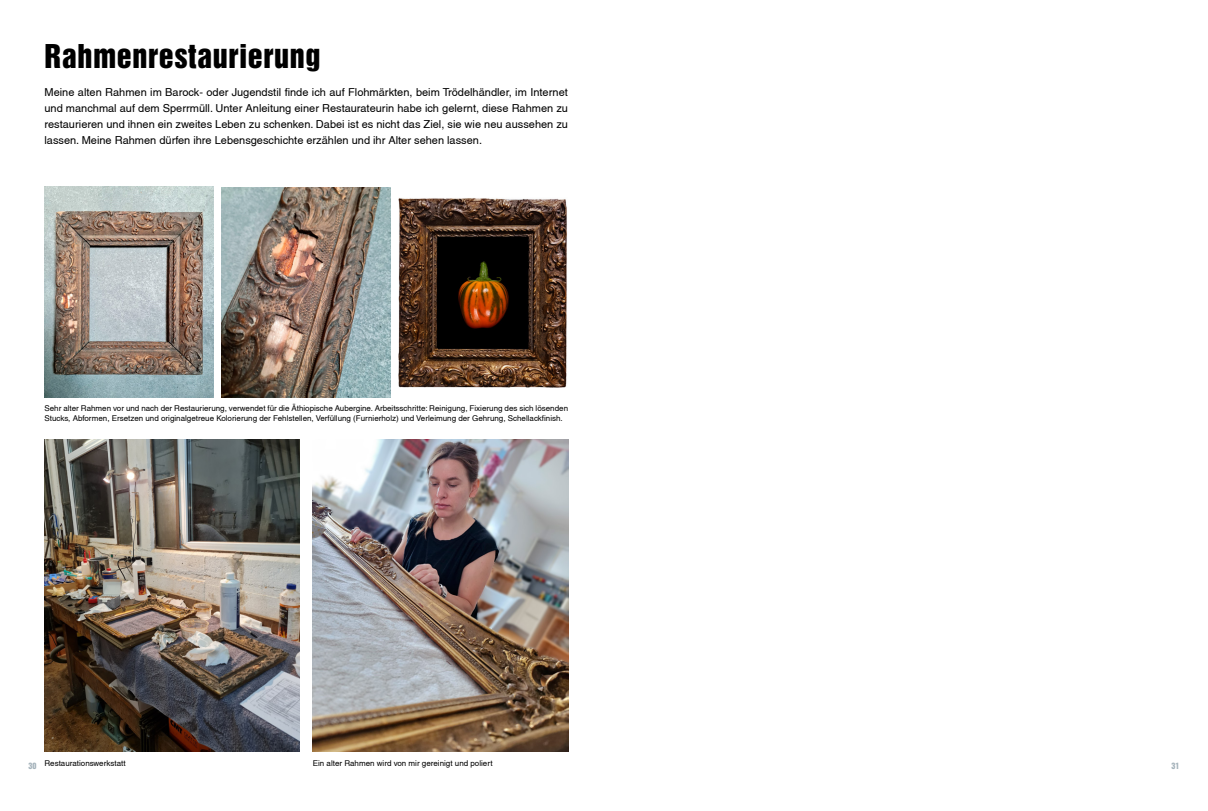
<style>
.page{position:relative;width:1208px;height:811px;background:#fff}
.page>*{position:absolute;margin:0;border:0;box-sizing:border-box;transform-origin:0 0}
.t1{font:30px "Helvetica Inserat";letter-spacing:.02em;color:#000}
.t2{font:11px/16px "Helvetica";color:#000;text-align:justify}
.t3{font:8px/10px "Helvetica";color:#000}
.t4{font:8px "Helvetica Inserat";color:#a5b3bb}
</style>
<div class="page">
<img style="left:45px;top:187px;width:169px;height:211px">
<img style="left:222px;top:187px;width:169px;height:211px">
<img style="left:399px;top:198px;width:168px;height:190px">
<img style="left:45px;top:439px;width:255px;height:312px">
<img style="left:313px;top:439px;width:255px;height:312px">
<h1 class="t1" style="left:45px;top:39px;width:277px">Rahmenrestaurierung</h1>
<p class="t2" style="left:45px;top:84px;width:525px">Meine alten Rahmen im Barock- oder Jugendstil finde ich auf Flohmärkten, beim Trödelhändler, im Internet und manchmal auf dem Sperrmüll. Unter Anleitung einer Restaurateurin habe ich gelernt, diese Rahmen zu restaurieren und ihnen ein zweites Leben zu schenken. Dabei ist es nicht das Ziel, sie wie neu aussehen zu lassen. Meine Rahmen dürfen ihre Lebensgeschichte erzählen und ihr Alter sehen lassen.</p>
<p class="t3" style="left:45px;top:403px;width:525px">Sehr alter Rahmen vor und nach der Restaurierung, verwendet für die Äthiopische Aubergine. Arbeitsschritte: Reinigung, Fixierung des sich lösenden<br>Stucks, Abformen, Ersetzen und originalgetreue Kolorierung der Fehlstellen, Verfüllung (Furnierholz) und Verleimung der Gehrung, Schellackfinish.</p>
<p class="t3" style="left:45px;top:758px;width:83px">Restaurationswerkstatt</p>
<p class="t3" style="left:313px;top:758px;width:181px">Ein alter Rahmen wird von mir gereinigt und poliert</p>
<p class="t4" style="left:28px;top:761px;width:9px">30</p>
<p class="t4" style="left:1171px;top:761px;width:9px">31</p>
</div>
